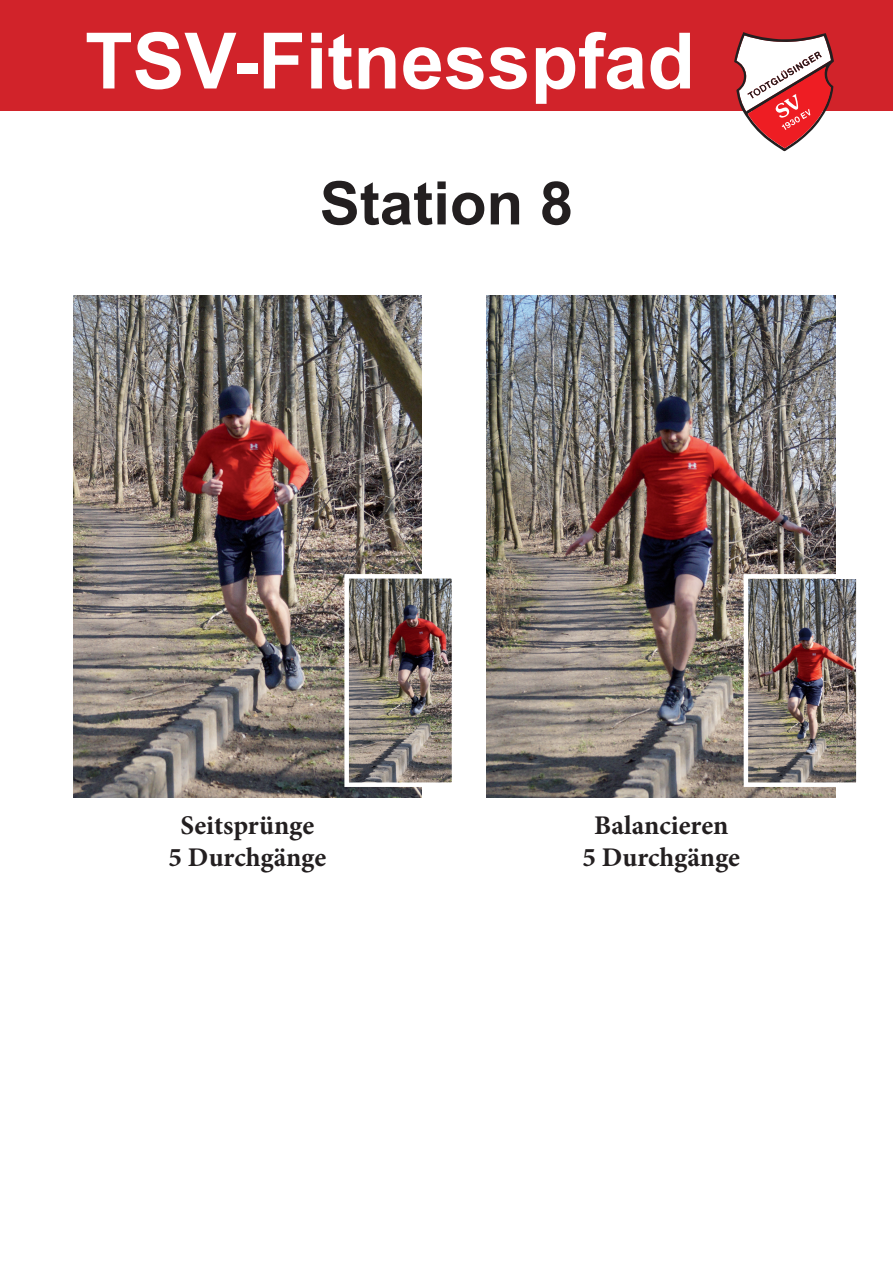
<style>
.page{position:relative;width:893px;height:1263px;background:#fff}
.page>*{position:absolute;margin:0;border:0;box-sizing:border-box;transform-origin:0 0}
.t1{font:700 77.85px "Arial";color:#fff}
.t2{font:700 60px "Arial";color:#231f20}
.t3{font:700 27px "Minion Pro";color:#231f20}
</style>
<div class="page">
<div style="left:0;top:0;width:893px;height:111px;background:#d1232a"></div>
<img style="left:73px;top:296px;width:349px;height:501px">
<img style="left:487px;top:296px;width:349px;height:501px">
<img style="left:349px;top:579px;width:102px;height:203px">
<div style="left:344px;top:574px;width:112px;height:213px;border:4px solid #fff"></div>
<img style="left:749px;top:580px;width:107px;height:202px">
<div style="left:744px;top:574px;width:117px;height:213px;border:4px solid #fff"></div>
<svg style="left:734px;top:32px;width:100px;height:119px"></svg>
<p class="t1" style="left:85px;top:6px;width:611px">TSV-Fitnesspfad</p>
<p class="t2" style="left:320px;top:161px;width:255px">Station 8</p>
<p class="t3" style="left:181px;top:806px;width:135px">Seitsprünge</p>
<p class="t3" style="left:169px;top:839px;width:159px">5 Durchgänge</p>
<p class="t3" style="left:594px;top:806px;width:136px">Balancieren</p>
<p class="t3" style="left:582px;top:839px;width:159px">5 Durchgänge</p>
</div>
